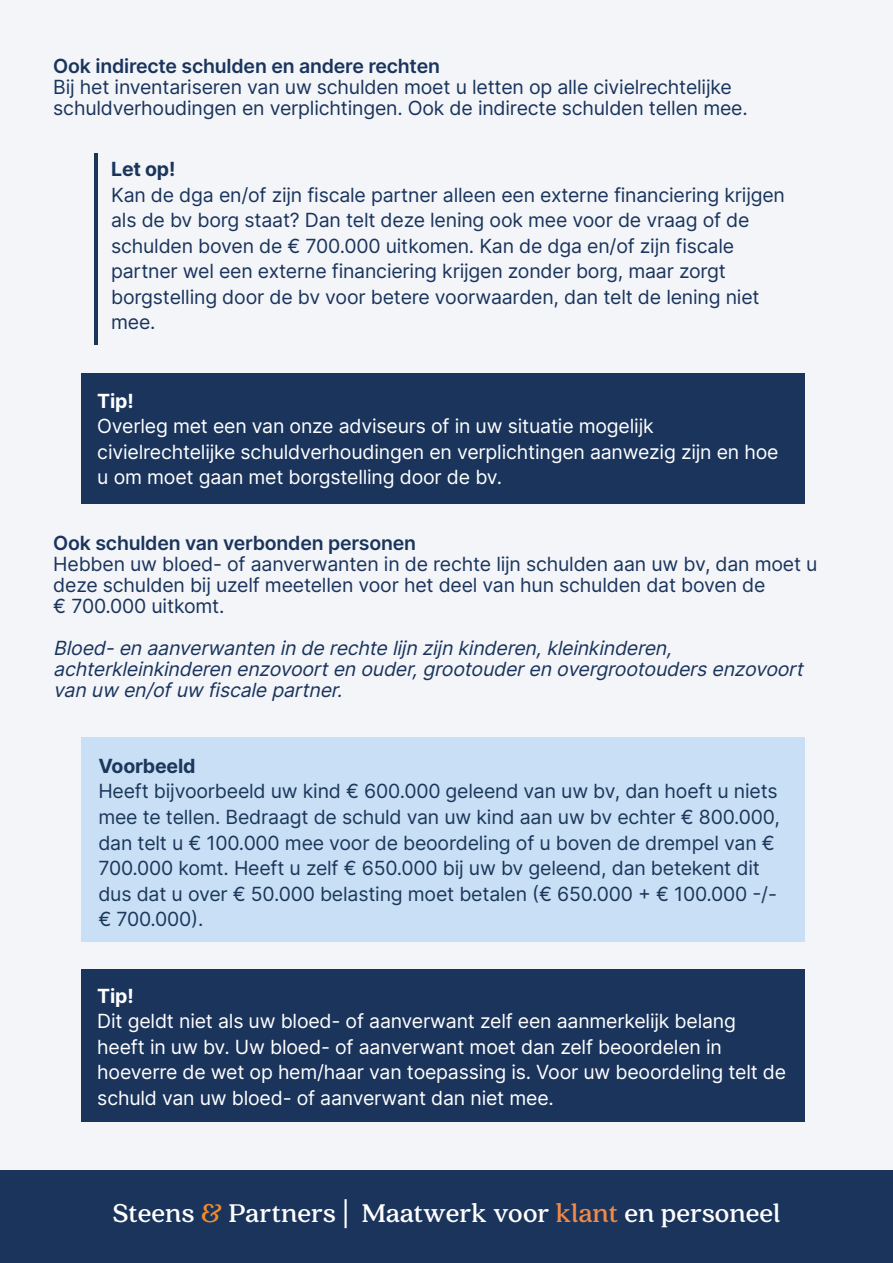
<style>
.page{position:relative;width:893px;height:1263px;background:#f3f5f9}
.page>*{position:absolute;margin:0;border:0;box-sizing:border-box;transform-origin:0 0}
.t1{font:700 28.5px "Quincy CF";color:#fff}
.t2{font:19.5px/25.5px "Inter";letter-spacing:-.01em;color:#1a345c}
.t3{font:19.5px/25.5px "Inter";letter-spacing:-.01em;color:#fff}
.t4{font:19.5px/25.5px "Inter";letter-spacing:-.01em;color:#1b375a}
.t5{font:italic 19.5px/21px "Inter";color:#1a345c}
.t6{font:600 19.5px "Inter";letter-spacing:-.01em;color:#1a345c}
.t7{font:700 19.5px "Inter";letter-spacing:-.01em;color:#1b375a}
.t8{font:700 19.5px "Inter";letter-spacing:-.01em;color:#fff}
.t9{font:700 19.5px "Inter";color:#1a345c}
.s1{color:#f28b2d}
.s2{color:#f08a46}
</style>
<div class="page">
<div style="left:0;top:1170px;width:893px;height:93px;background:#1a345c"></div>
<div style="left:81px;top:374px;width:723px;height:130px;background:#1a345c"></div>
<div style="left:81px;top:969px;width:723px;height:152px;background:#1a345c"></div>
<hr style="left:95px;top:153px;width:3px;height:191px;background:#1a345c">
<div style="left:81px;top:738px;width:723px;height:204px;background:#c8dff5"></div>
<p class="t6" style="left:53px;top:52px;width:388px">Ook indirecte schulden en andere rechten</p>
<p class="t2" style="left:53px;top:76px;width:696px;line-height:21px">Bij het inventariseren van uw schulden moet u letten op alle civielrechtelijke schuldverhoudingen en verplichtingen. Ook de indirecte schulden tellen mee.</p>
<p class="t9" style="left:111px;top:155px;width:66px">Let op!</p>
<p class="t2" style="left:111px;top:182px;width:675px">Kan de dga en/of zijn fiscale partner alleen een externe financiering krijgen als de bv borg staat? Dan telt deze lening ook mee voor de vraag of de schulden boven de € 700.000 uitkomen. Kan de dga en/of zijn fiscale partner wel een externe financiering krijgen zonder borg, maar zorgt borgstelling door de bv voor betere voorwaarden, dan telt de lening niet mee.</p>
<p class="t8" style="left:97px;top:386px;width:38px">Tip!</p>
<p class="t3" style="left:97px;top:413px;width:683px">Overleg met een van onze adviseurs of in uw situatie mogelijk civielrechtelijke schuldverhoudingen en verplichtingen aanwezig zijn en hoe u om moet gaan met borgstelling door de bv.</p>
<p class="t6" style="left:53px;top:529px;width:364px">Ook schulden van verbonden personen</p>
<p class="t2" style="left:53px;top:553px;width:766px;line-height:21px">Hebben uw bloed- of aanverwanten in de rechte lijn schulden aan uw bv, dan moet u deze schulden bij uzelf meetellen voor het deel van hun schulden dat boven de<br>€ 700.000 uitkomt.</p>
<p class="t5" style="left:53px;top:637px;width:757px">Bloed-enaanverwanteninderechtelijnzijnkinderen,kleinkinderen, achterkleinkinderenenzovoortenouder,grootouderenovergrootoudersenzovoort vanuw en/ofuw fiscalepartner.</p>
<p class="t7" style="left:98px;top:752px;width:99px">Voorbeeld</p>
<p class="t4" style="left:98px;top:778px;width:683px">Heeft bijvoorbeeld uw kind € 600.000 geleend van uw bv, dan hoeft u niets mee te tellen. Bedraagt de schuld van uw kind aan uw bv echter € 800.000, dan telt u € 100.000 mee voor de beoordeling of u boven de drempel van € 700.000 komt. Heeft u zelf € 650.000 bij uw bv geleend, dan betekent dit dus dat u over € 50.000 belasting moet betalen (€ 650.000 + € 100.000 -/- € 700.000).</p>
<p class="t8" style="left:97px;top:982px;width:38px">Tip!</p>
<p class="t3" style="left:97px;top:1008px;width:690px">Dit geldt niet als uw bloed- of aanverwant zelf een aanmerkelijk belang heeft in uw bv. Uw bloed- of aanverwant moet dan zelf beoordelen in hoeverre de wet op hem/haar van toepassing is. Voor uw beoordeling telt de schuld van uw bloed- of aanverwant dan niet mee.</p>
<h1 class="t1" style="left:113px;top:1196px;width:669px">Steens <span class="s1">&amp;</span> Partners | Maatwerk voor <span class="s2">klant</span> en personeel</h1>
</div>
